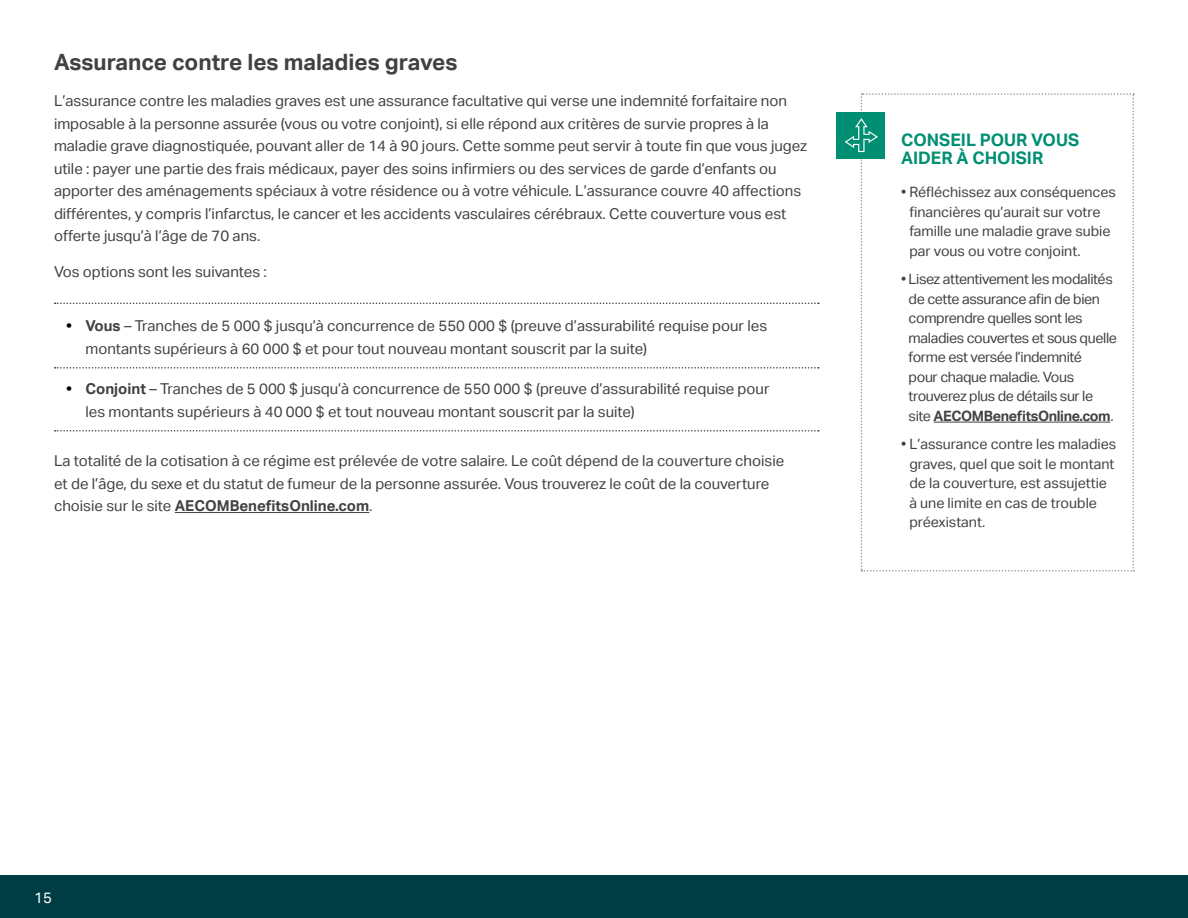
<style>
.page{position:relative;width:1188px;height:918px;background:#fff}
.page>*{position:absolute;margin:0;border:0;box-sizing:border-box;transform-origin:0 0}
.t1{font:700 22.5px "AECOM Sans";color:#414042}
.t2{font:700 17.25px/18px "AECOM Sans";color:#008f72}
.t3{font:15px/22.5px "AECOM Sans";color:#414042}
.t4{font:15px "AECOM Sans";color:#fff}
.t5{font:14.25px/19.5px "AECOM Sans";color:#414042}
.t6{font:14.25px/19.5px "AECOM Sans";letter-spacing:-.02em;color:#414042}
.s1{font-weight:700;color:#000}
.s2{font-weight:700}
</style>
<div class="page">
<svg style="left:55px;top:303px;width:764px;height:1px"></svg>
<svg style="left:55px;top:367px;width:764px;height:2px"></svg>
<svg style="left:55px;top:430px;width:764px;height:2px"></svg>
<hr style="left:175px;top:512px;width:194px;height:1px;background:#414042">
<svg style="left:836px;top:93px;width:298px;height:479px"></svg>
<div style="left:0;top:876px;width:1188px;height:42px;background:#003c44"></div>
<h1 class="t1" style="left:54px;top:49px;width:405px">Assurance contre les maladies graves</h1>
<p class="t3" style="left:54px;top:90px;width:755px">L’assurance contre les maladies graves est une assurance facultative qui verse une indemnité forfaitaire non imposable à la personne assurée (vous ou votre conjoint), si elle répond aux critères de survie propres à la maladie grave diagnostiquée, pouvant aller de 14 à 90 jours. Cette somme peut servir à toute fin que vous jugez utile : payer une partie des frais médicaux, payer des soins infirmiers ou des services de garde d’enfants ou apporter des aménagements spéciaux à votre résidence ou à votre véhicule. L’assurance couvre 40 affections différentes, y compris l’infarctus, le cancer et les accidents vasculaires cérébraux. Cette couverture vous est offerte jusqu’à l’âge de 70 ans.</p>
<p class="t3" style="left:54px;top:261px;width:214px">Vos options sont les suivantes :</p>
<p class="t3" style="left:86px;top:315px;width:683px;text-indent:-20px"><span class="s1">•</span> <span class="s2">Vous</span> – Tranches de 5 000 $ jusqu’à concurrence de 550 000 $ (preuve d’assurabilité requise pour les montants supérieurs à 60 000 $ et pour tout nouveau montant souscrit par la suite)</p>
<p class="t3" style="left:86px;top:378px;width:686px;text-indent:-20px"><span class="s1">•</span> <span class="s2">Conjoint</span> – Tranches de 5 000 $ jusqu’à concurrence de 550 000 $ (preuve d’assurabilité requise pour les montants supérieurs à 40 000 $ et tout nouveau montant souscrit par la suite)</p>
<p class="t3" style="left:54px;top:450px;width:732px">La totalité de la cotisation à ce régime est prélevée de votre salaire. Le coût dépend de la couverture choisie et de l’âge, du sexe et du statut de fumeur de la personne assurée. Vous trouverez le coût de la couverture choisie sur le site <span class="s2">AECOMBenefitsOnline.com</span>.</p>
<p class="t2" style="left:901px;top:131px;width:180px">CONSEIL POUR VOUS<br>AIDER À CHOISIR</p>
<p class="t5" style="left:909px;top:183px;width:208px;text-indent:-8px">• Réfléchissez aux conséquences financières qu’aurait sur votre famille une maladie grave subie par vous ou votre conjoint.</p>
<p class="t6" style="left:909px;top:269px;width:210px;text-indent:-8px">• Lisez attentivement les modalités de cette assurance afin de bien comprendre quelles sont les maladies couvertes et sous quelle forme est versée l’indemnité<br>pour chaque maladie. Vous trouverez plus de détails sur le site <span class="s2">AECOMBenefitsOnline.com</span>.</p>
<p class="t5" style="left:909px;top:434px;width:208px;text-indent:-8px">• L’assurance contre les maladies graves, quel que soit le montant de la couverture, est assujettie à une limite en cas de trouble préexistant.</p>
<p class="t4" style="left:34px;top:889px;width:19px">15</p>
</div>
